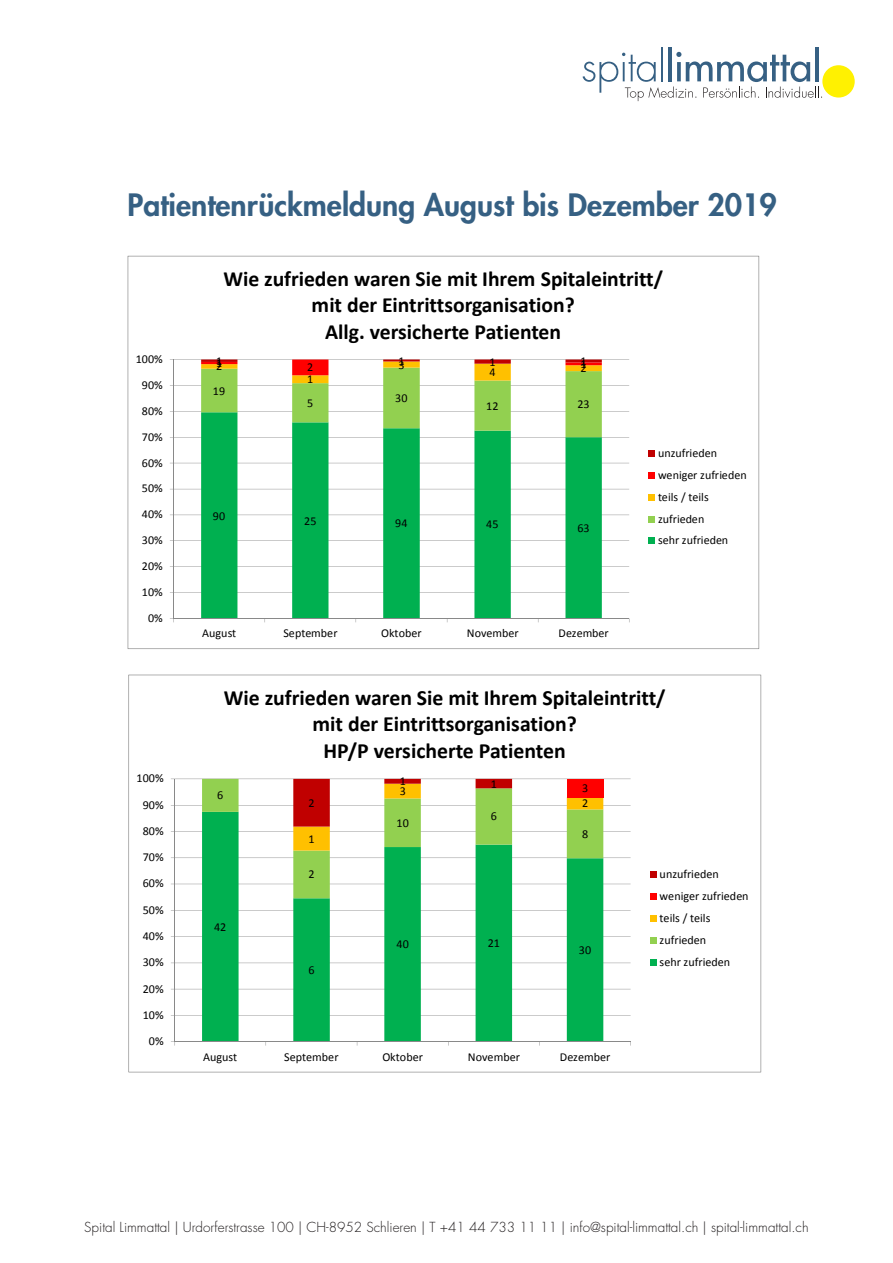
<style>
.page{position:relative;width:893px;height:1263px;background:#fff}
.page>*{position:absolute;margin:0;border:0;box-sizing:border-box;transform-origin:0 0}
.t1{font:800 30px "Futura Std";color:#366083}
.t2{font:700 21.75px/26.5px "Calibri";color:#000;text-align:center}
.t3{font:700 21.6px/26.4px "Calibri";color:#000;text-align:center}
.t4{font:14.4px "Calibri";color:#000}
.t5{font:300 13.5px "Futura Std";color:#231f20}
.t6{font:12.15px/21.8px "Calibri";color:#000}
.t7{font:12px/21.8px "Calibri";color:#000}
</style>
<div class="page">
<hr style="left:661px;top:47px;width:2px;height:34px;background:#366083">
<hr style="left:668px;top:47px;width:4px;height:34px;background:#366083">
<hr style="left:815px;top:47px;width:3px;height:34px;background:#366083">
<div style="left:822px;top:65px;width:33px;height:33px;background:#fff101;border-radius:50%"></div>
<svg style="left:583px;top:52px;width:239px;height:49px"></svg>
<svg style="left:128px;top:256px;width:631px;height:393px"></svg>
<svg style="left:128px;top:675px;width:633px;height:397px"></svg>
<h1 class="t1" style="left:128px;top:186px;width:651px">Patientenrückmeldung August bis Dezember 2019</h1>
<p class="t7" style="left:136px;top:348px;width:28px">100%</p>
<p class="t7" style="left:142px;top:374px;width:22px">90%</p>
<p class="t7" style="left:142px;top:400px;width:22px">80%</p>
<p class="t7" style="left:142px;top:426px;width:22px">70%</p>
<p class="t7" style="left:142px;top:452px;width:22px">60%</p>
<p class="t7" style="left:142px;top:477px;width:22px">50%</p>
<p class="t7" style="left:142px;top:503px;width:22px">40%</p>
<p class="t7" style="left:142px;top:529px;width:22px">30%</p>
<p class="t7" style="left:142px;top:555px;width:22px">20%</p>
<p class="t7" style="left:142px;top:581px;width:22px">10%</p>
<p class="t7" style="left:148px;top:607px;width:16px">0%</p>
<p class="t6" style="left:137px;top:767px;width:29px">100%</p>
<p class="t6" style="left:143px;top:794px;width:22px">90%</p>
<p class="t6" style="left:143px;top:820px;width:22px">80%</p>
<p class="t6" style="left:143px;top:846px;width:22px">70%</p>
<p class="t6" style="left:143px;top:872px;width:22px">60%</p>
<p class="t4" style="left:148px;top:893px;width:36px">(Leer)</p>
<p class="t6" style="left:143px;top:899px;width:22px">50%</p>
<p class="t6" style="left:143px;top:925px;width:22px">40%</p>
<p class="t6" style="left:143px;top:951px;width:22px">30%</p>
<p class="t6" style="left:143px;top:978px;width:22px">20%</p>
<p class="t6" style="left:143px;top:1004px;width:22px">10%</p>
<p class="t6" style="left:149px;top:1030px;width:16px">0%</p>
<h3 class="t3" style="left:223px;top:265px;width:441px">Wie zufrieden waren Sie mit Ihrem Spitaleintritt/ mit der Eintrittsorganisation?<br>Allg. versicherte Patienten</h3>
<p class="t7" style="left:216px;top:350px;width:8px">1</p>
<p class="t7" style="left:398px;top:350px;width:8px">1</p>
<p class="t7" style="left:489px;top:351px;width:8px">1</p>
<p class="t7" style="left:580px;top:350px;width:8px">1</p>
<p class="t7" style="left:216px;top:352px;width:8px">1</p>
<p class="t7" style="left:307px;top:356px;width:8px">2</p>
<p class="t7" style="left:580px;top:353px;width:8px">1</p>
<p class="t7" style="left:398px;top:354px;width:8px">3</p>
<p class="t7" style="left:216px;top:356px;width:8px">2</p>
<p class="t7" style="left:580px;top:357px;width:8px">2</p>
<p class="t7" style="left:489px;top:361px;width:8px">4</p>
<p class="t7" style="left:307px;top:368px;width:8px">1</p>
<p class="t7" style="left:213px;top:380px;width:14px">19</p>
<p class="t7" style="left:213px;top:505px;width:14px">90</p>
<p class="t7" style="left:307px;top:392px;width:8px">5</p>
<p class="t7" style="left:395px;top:387px;width:14px">30</p>
<p class="t7" style="left:486px;top:395px;width:14px">12</p>
<p class="t7" style="left:577px;top:393px;width:14px">23</p>
<p class="t7" style="left:304px;top:510px;width:14px">25</p>
<p class="t7" style="left:395px;top:512px;width:14px">94</p>
<p class="t7" style="left:486px;top:514px;width:14px">45</p>
<p class="t7" style="left:577px;top:517px;width:14px">63</p>
<p class="t7" style="left:202px;top:623px;width:36px">August</p>
<p class="t7" style="left:283px;top:623px;width:56px">September</p>
<p class="t7" style="left:381px;top:623px;width:42px">Oktober</p>
<p class="t7" style="left:467px;top:623px;width:53px">November</p>
<p class="t7" style="left:559px;top:623px;width:52px">Dezember</p>
<p class="t7" style="left:658px;top:442px;width:90px">unzufrieden weniger zufrieden teils / teils zufrieden<br>sehr zufrieden</p>
<h2 class="t2" style="left:224px;top:684px;width:443px">Wie zufrieden waren Sie mit Ihrem Spitaleintritt/ mit der Eintrittsorganisation?<br>HP/P versicherte Patienten</h2>
<p class="t4" style="left:381px;top:706px;width:68px">3.Stock Ost</p>
<p class="t6" style="left:217px;top:784px;width:8px">6</p>
<p class="t6" style="left:214px;top:916px;width:14px">42</p>
<p class="t6" style="left:308px;top:792px;width:8px">2</p>
<p class="t6" style="left:308px;top:828px;width:8px">1</p>
<p class="t6" style="left:308px;top:864px;width:8px">2</p>
<p class="t6" style="left:308px;top:959px;width:8px">6</p>
<p class="t6" style="left:400px;top:771px;width:8px">1</p>
<p class="t6" style="left:491px;top:773px;width:8px">1</p>
<p class="t6" style="left:400px;top:780px;width:8px">3</p>
<p class="t6" style="left:397px;top:812px;width:14px">10</p>
<p class="t6" style="left:491px;top:805px;width:8px">6</p>
<p class="t6" style="left:397px;top:933px;width:14px">40</p>
<p class="t6" style="left:488px;top:932px;width:14px">21</p>
<p class="t6" style="left:582px;top:777px;width:8px">3</p>
<p class="t6" style="left:582px;top:792px;width:8px">2</p>
<p class="t6" style="left:582px;top:823px;width:8px">8</p>
<p class="t6" style="left:579px;top:939px;width:14px">30</p>
<p class="t6" style="left:203px;top:1046px;width:36px">August</p>
<p class="t6" style="left:284px;top:1046px;width:56px">September</p>
<p class="t6" style="left:382px;top:1046px;width:42px">Oktober</p>
<p class="t6" style="left:468px;top:1046px;width:53px">November</p>
<p class="t6" style="left:560px;top:1046px;width:52px">Dezember</p>
<p class="t6" style="left:660px;top:864px;width:91px">unzufrieden weniger zufrieden teils / teils zufrieden<br>sehr zufrieden</p>
<p class="t5" style="left:84px;top:1218px;width:726px">Spital Limmattal | Urdorferstrasse 100 | CH-8952 Schlieren | T +41 44 733 11 11 | info@spital-limmattal.ch | spital-limmattal.ch</p>
</div>
